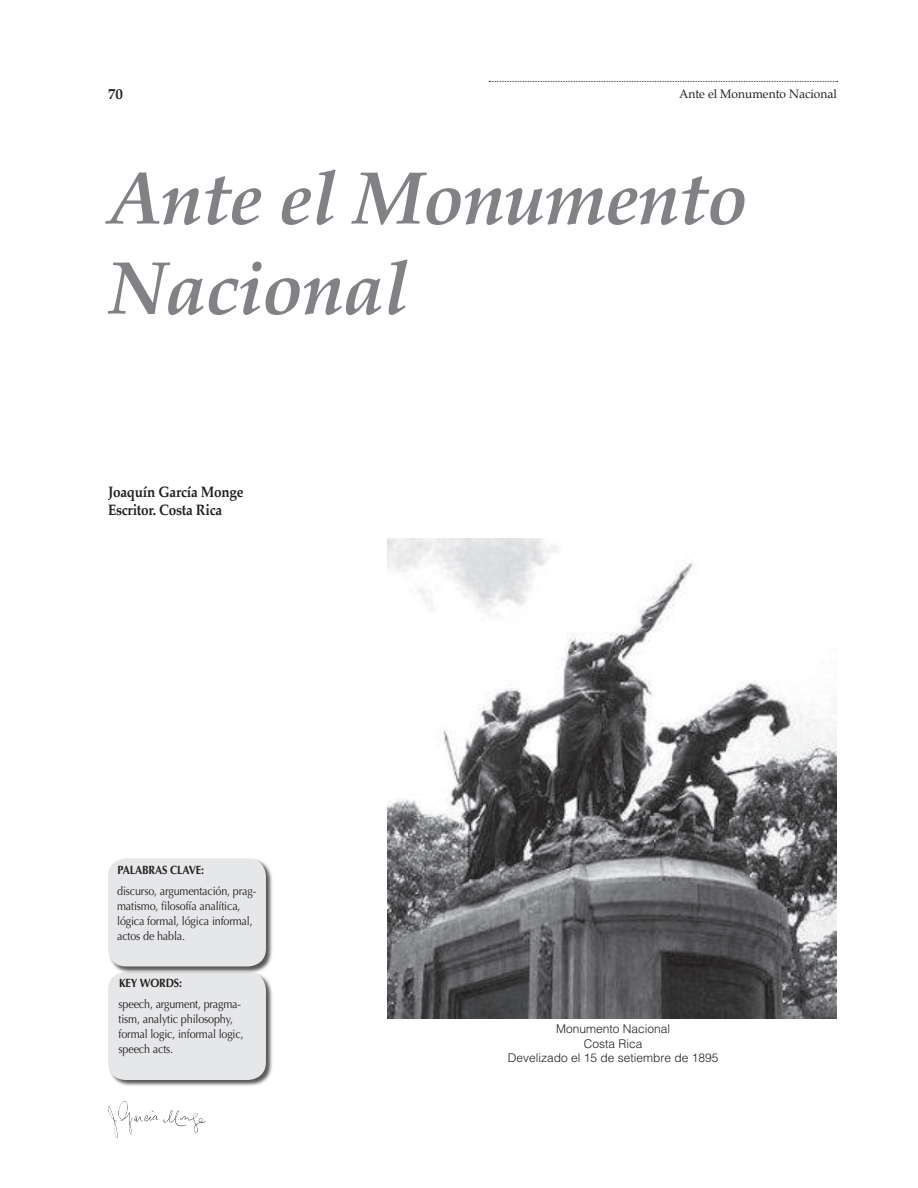
<style>
.page{position:relative;width:918px;height:1188px;background:#fff}
.page>*{position:absolute;margin:0;border:0;box-sizing:border-box;transform-origin:0 0}
.Titulo_Principal{font:italic 700 75px/90px "Palatino";letter-spacing:-.015em;color:#808285}
.Credito{font:700 15px "Palatino";letter-spacing:-.015em;color:#231f20;scale:.9 1}
.Credito-2{font:700 15px "Palatino";letter-spacing:-.015em;color:#231f20}
.palabra_clave_texto{font:12px/15px "Optima";letter-spacing:-.015em;color:#231f20;scale:.9 1}
.Pies_de_fotografia{font:300 12px "Helvetica";color:#231f20}
.Head{font:12px "Palatino";color:#231f20}
.palabra_clave_titulo{font:700 12px "Optima";letter-spacing:-.015em;color:#231f20;scale:.9 1}
</style>
<div class="page">
<svg style="left:489px;top:81px;width:349px;height:1px"></svg>
<svg style="left:108px;top:1101px;width:98px;height:37px"></svg>
<div style="left:107px;top:971px;width:166px;height:117px;background:#231f20;opacity:.75"></div>
<div style="left:108px;top:972px;width:158px;height:108px;background:#e6e7e9;border-radius:18px"></div>
<div style="left:107px;top:858px;width:166px;height:116px;background:#231f20;opacity:.75"></div>
<div style="left:108px;top:858px;width:158px;height:108px;background:#e6e7e9;border-radius:18px"></div>
<img style="left:387px;top:539px;width:450px;height:479px">
<p class="Credito-2" style="left:108px;top:85px;width:16px">70</p>
<p class="Head" style="left:679px;top:86px;width:159px">Ante el Monumento Nacional</p>
<p class="Titulo_Principal" style="left:108px;top:161px;width:642px">Ante el Monumento<br>Nacional</p>
<p class="Credito" style="left:108px;top:482px;width:152px">Joaquín García Monge</p>
<p class="Credito" style="left:108px;top:500px;width:128px">Escritor. Costa Rica</p>
<p class="palabra_clave_titulo" style="left:118px;top:863px;width:97px">PALABRAS CLAVE:</p>
<p class="palabra_clave_texto" style="left:117px;top:883px;width:156px">discurso, argumentación, prag&shy;matismo, filosofía analítica, lógica formal, lógica informal, actos de habla.</p>
<p class="palabra_clave_titulo" style="left:119px;top:975px;width:72px">KEY WORDS:</p>
<p class="palabra_clave_texto" style="left:119px;top:996px;width:141px">speech, argument, pragma&shy;tism, analytic philosophy, formal logic, informal logic, speech acts.</p>
<p class="Pies_de_fotografia" style="left:556px;top:1021px;width:116px">Monumento Nacional</p>
<p class="Pies_de_fotografia" style="left:584px;top:1036px;width:60px">Costa Rica</p>
<p class="Pies_de_fotografia" style="left:508px;top:1050px;width:212px">Develizado el 15 de setiembre de 1895</p>
</div>
